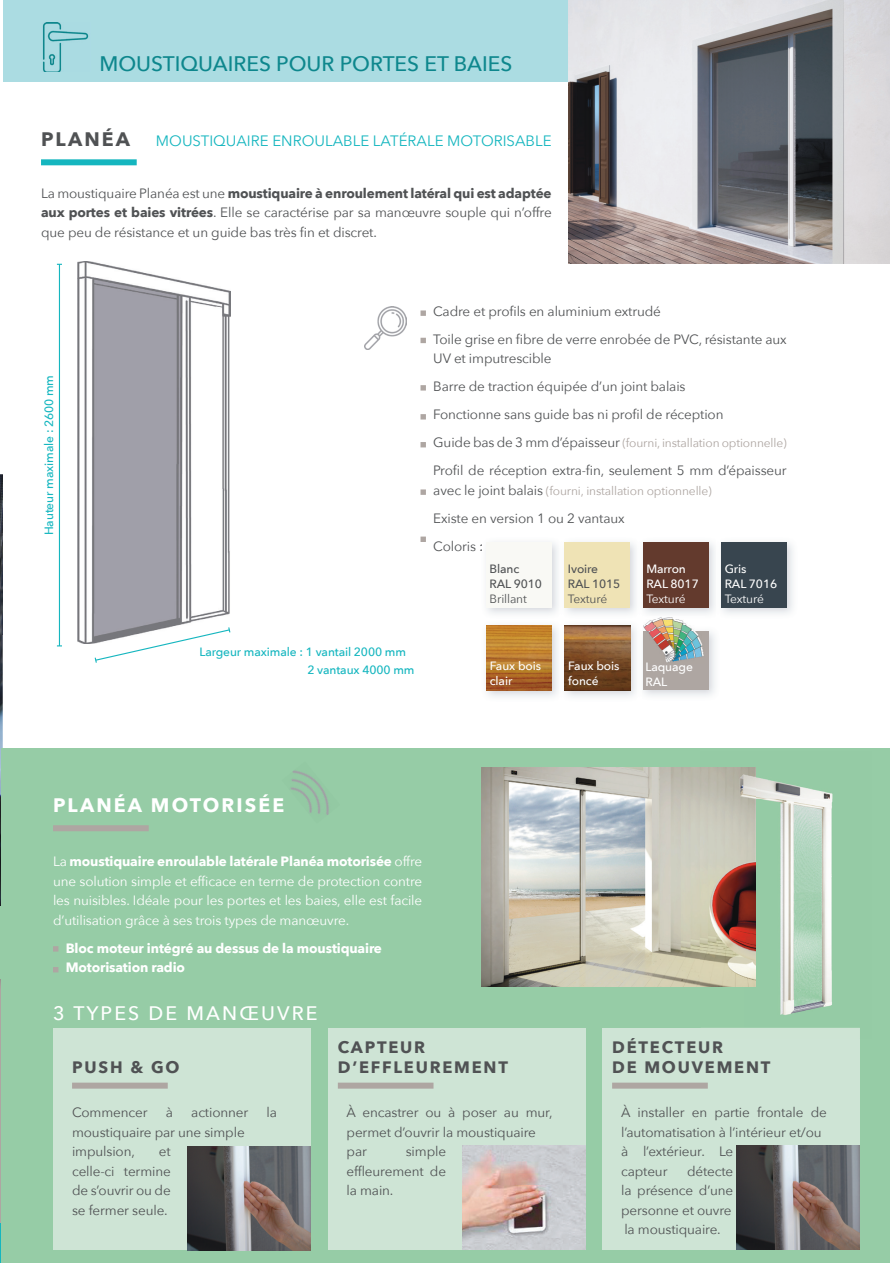
<style>
.page{position:relative;width:893px;height:1263px;background:#fff}
.page>*{position:absolute;margin:0;border:0;box-sizing:border-box;transform-origin:0 0}
.t1{font:500 21px "Avenir Next";color:#0e878d}
.t2{font:500 19.5px "Avenir Next";letter-spacing:.11em;color:#fff}
.t3{font:700 19.5px "Avenir Next";letter-spacing:.11em;color:#fff}
.t4{font:700 19.5px "Avenir Next";letter-spacing:.11em;color:#505254}
.t5{font:700 16.5px/19.8px "Avenir Next";letter-spacing:.11em;color:#505254}
.t6{font:15px "Avenir Next";color:#15b6bf}
.t7{font:13.5px/19.5px "Avenir Next";letter-spacing:-.01em;color:#505254}
.t8{font:13.5px/19.5px "Avenir Next";letter-spacing:-.01em;color:#fff;text-align:justify}
.t9{font:700 13.5px/19.5px "Avenir Next";letter-spacing:-.01em;color:#fff}
.t10{font:12px "Avenir Next";letter-spacing:-.01em;color:#aea6a2}
.t11{font:500 12px/15px "Avenir Next";letter-spacing:-.01em;color:#fff}
.t12{font:500 12px/17.7px "Avenir Next";letter-spacing:-.01em;color:#15b6bf}
.t13{font:500 12px/15px "Avenir Next";letter-spacing:-.01em;color:#505254}
.s1{font-weight:700}
.s2{font-size:13.5px;color:#505254}
.s3{font-weight:400}
</style>
<div class="page">
<img style="left:0;top:475px;width:3px;height:319px">
<img style="left:0;top:794px;width:1px;height:107px">
<hr style="left:0;top:906px;width:3px;height:357px;background:#aea6a2">
<hr style="left:0;top:906px;width:3px;height:73px;background:#96cca6">
<hr style="left:0;top:1223px;width:3px;height:40px;background:#15b6bf">
<div style="left:3px;top:0;width:886px;height:82px;background:#abdce2"></div>
<img style="left:42px;top:22px;width:47px;height:50px">
<div style="left:41px;top:159px;width:96px;height:6px;background:#15b6bf"></div>
<img style="left:78px;top:261px;width:152px;height:383px">
<hr style="left:59px;top:264px;width:1px;height:382px;background:#15b6bf">
<svg style="left:94px;top:626px;width:137px;height:37px"></svg>
<svg style="left:420px;top:310px;width:6px;height:6px"></svg>
<svg style="left:420px;top:442px;width:6px;height:5px"></svg>
<svg style="left:420px;top:385px;width:6px;height:6px"></svg>
<svg style="left:420px;top:414px;width:6px;height:5px"></svg>
<svg style="left:420px;top:489px;width:6px;height:6px"></svg>
<svg style="left:420px;top:537px;width:6px;height:5px"></svg>
<img style="left:364px;top:306px;width:43px;height:43px">
<img style="left:642px;top:631px;width:73px;height:65px">
<div style="left:643px;top:631px;width:65px;height:58px;background:#aea6a2"></div>
<img style="left:486px;top:543px;width:72px;height:154px">
<div style="left:486px;top:542px;width:66px;height:65px;background:#f9f9f5"></div>
<img style="left:643px;top:619px;width:61px;height:44px">
<img style="left:564px;top:542px;width:72px;height:155px">
<div style="left:565px;top:542px;width:65px;height:65px;background:#efe3b5"></div>
<img style="left:643px;top:542px;width:72px;height:77px">
<div style="left:643px;top:542px;width:65px;height:65px;background:#633a2d"></div>
<img style="left:721px;top:543px;width:72px;height:71px">
<div style="left:721px;top:542px;width:66px;height:65px;background:#38454f"></div>
<img style="left:486px;top:625px;width:66px;height:65px">
<img style="left:565px;top:625px;width:65px;height:65px">
<svg style="left:420px;top:338px;width:6px;height:5px"></svg>
<div style="left:1px;top:748px;width:888px;height:515px;background:#96cca6"></div>
<div style="left:53px;top:825px;width:96px;height:6px;background:#aea6a2"></div>
<svg style="left:53px;top:946px;width:5px;height:5px"></svg>
<svg style="left:53px;top:967px;width:5px;height:5px"></svg>
<img style="left:290px;top:770px;width:39px;height:45px">
<div style="left:53px;top:1028px;width:258px;height:222px;background:#cee4d5"></div>
<div style="left:328px;top:1028px;width:257px;height:222px;background:#cee4d5"></div>
<div style="left:602px;top:1028px;width:258px;height:222px;background:#cee4d5"></div>
<div style="left:72px;top:1083px;width:96px;height:6px;background:#aea6a2"></div>
<div style="left:338px;top:1083px;width:95px;height:6px;background:#aea6a2"></div>
<div style="left:612px;top:1083px;width:96px;height:6px;background:#aea6a2"></div>
<img style="left:188px;top:1146px;width:123px;height:104px">
<img style="left:462px;top:1145px;width:123px;height:105px">
<img style="left:737px;top:1145px;width:123px;height:105px">
<img style="left:481px;top:767px;width:262px;height:219px">
<img style="left:701px;top:767px;width:132px;height:32px">
<img style="left:743px;top:799px;width:90px;height:216px">
<img style="left:701px;top:986px;width:43px;height:29px">
<img style="left:568px;top:0;width:321px;height:264px">
<p class="t1" style="left:99px;top:46px;width:414px">MOUSTIQUAIRES POUR PORTES ET BAIES</p>
<p class="t4" style="left:41px;top:122px;width:91px">PLANÉA</p>
<p class="t6" style="left:156px;top:128px;width:397px">MOUSTIQUAIRE ENROULABLE LATÉRALE MOTORISABLE</p>
<p class="t7" style="left:41px;top:183px;width:512px;text-align:justify">La moustiquaire Planéa est une <span class="s1">moustiquaire à enroulement latéral qui est adaptée aux portes et baies vitrées</span>. Elle se caractérise par sa manœuvre souple qui n’offre que peu de résistance et un guide bas très fin et discret.</p>
<p class="t12" style="left:40px;top:535px;width:162px;rotate:-90deg">Hauteur maximale : 2600 mm</p>
<p class="t12" style="left:307px;top:642px;width:109px;text-indent:-108px">Largeur maximale : 1 vantail 2000 mm<br>2 vantaux 4000 mm</p>
<p class="t7" style="left:433px;top:296px;width:355px;line-height:28px">Cadre et profils en aluminium extrudé<br>Toile grise en fibre de verre enrobée de PVC, résistante aux</p>
<p class="t7" style="left:433px;top:344px;width:292px;line-height:28px">UV et imputrescible<br>Barre de traction équipée d’un joint balais<br>Fonctionne sans guide bas ni profil de réception</p>
<p class="t10" style="left:433px;top:433px;width:355px"><span class="s2">Guide bas de 3 mm d’épaisseur</span> (fourni, installation optionnelle)</p>
<p class="t7" style="left:433px;top:460px;width:355px">Profil de réception extra-fin, seulement 5 mm d’épaisseur</p>
<p class="t10" style="left:433px;top:480px;width:280px"><span class="s2">avec le joint balais</span> (fourni, installation optionnelle)</p>
<p class="t7" style="left:433px;top:503px;width:193px;line-height:28px">Existe en version 1 ou 2 vantaux<br>Coloris :</p>
<p class="t13" style="left:490px;top:561px;width:54px">Blanc<br>RAL 9010<br><span class="s3">Brillant</span></p>
<p class="t13" style="left:568px;top:561px;width:54px">Ivoire<br>RAL 1015<br><span class="s3">Texturé</span></p>
<p class="t11" style="left:646px;top:561px;width:54px">Marron<br>RAL 8017<br><span class="s3">Texturé</span></p>
<p class="t11" style="left:725px;top:561px;width:54px">Gris<br>RAL 7016<br><span class="s3">Texturé</span></p>
<p class="t11" style="left:490px;top:658px;width:53px">Faux bois clair</p>
<p class="t11" style="left:568px;top:658px;width:53px">Faux bois foncé</p>
<p class="t11" style="left:645px;top:659px;width:49px">Laquage<br>RAL</p>
<p class="t3" style="left:53px;top:788px;width:233px">PLANÉA MOTORISÉE</p>
<p class="t8" style="left:53px;top:851px;width:371px">La <span class="s1">moustiquaire enroulable latérale Planéa motorisée</span> offre une solution simple et efficace en terme de protection contre les nuisibles. Idéale pour les portes et les baies, elle est facile d’utilisation grâce à ses trois types de manœuvre.</p>
<p class="t9" style="left:66px;top:938px;width:318px">Bloc moteur intégré au dessus de la moustiquaire<br>Motorisation radio</p>
<p class="t2" style="left:53px;top:996px;width:266px">3 TYPES DE MANŒUVRE</p>
<p class="t5" style="left:72px;top:1057px;width:109px">PUSH &amp; GO</p>
<p class="t7" style="left:72px;top:1102px;width:77px">Commencer</p>
<p class="t7" style="left:166px;top:1102px;width:9px">à</p>
<p class="t7" style="left:191px;top:1102px;width:59px">actionner</p>
<p class="t7" style="left:267px;top:1102px;width:12px">la</p>
<p class="t7" style="left:72px;top:1122px;width:174px">moustiquaire par une simple impulsion,</p>
<p class="t7" style="left:72px;top:1141px;width:100px;text-align:justify;text-indent:87px">et celle-ci termine de s’ouvrir ou de se fermer seule.</p>
<p class="t5" style="left:338px;top:1037px;width:172px">CAPTEUR<br>D’EFFLEUREMENT</p>
<p class="t5" style="left:612px;top:1037px;width:160px">DÉTECTEUR<br>DE MOUVEMENT</p>
<p class="t7" style="left:347px;top:1102px;width:208px">À encastrer ou à poser au mur, permet d’ouvrir la moustiquaire par</p>
<p class="t7" style="left:347px;top:1141px;width:101px;text-align:justify;text-indent:59px">simple effleurement de la main.</p>
<p class="t7" style="left:621px;top:1102px;width:207px">À installer en partie frontale de l’automatisation à l’intérieur et/ou à l’extérieur. Le<br>capteur</p>
<p class="t7" style="left:621px;top:1160px;width:114px;text-indent:66px">détecte la présence d’une personne et ouvre la moustiquaire.</p>
</div>
